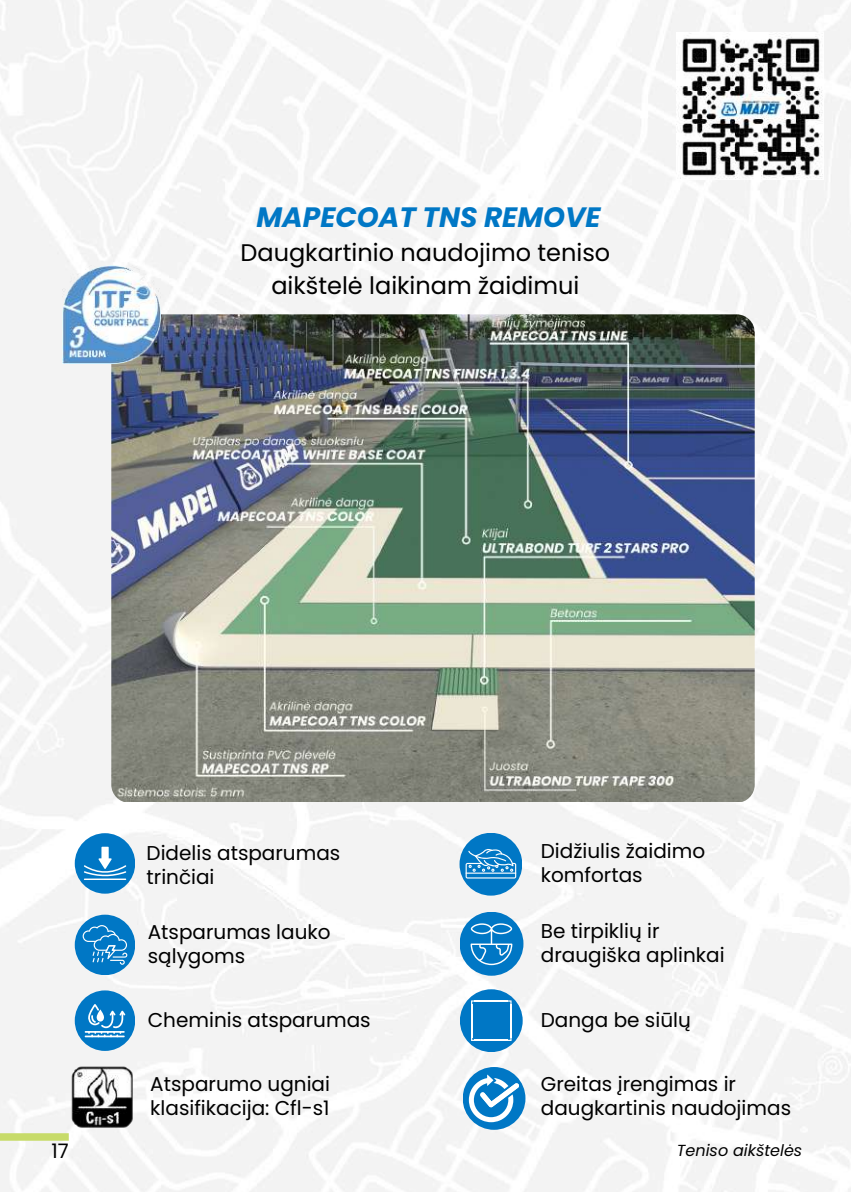
<style>
.page{position:relative;width:851px;height:1192px;background:#fff}
.page>*{position:absolute;margin:0;border:0;box-sizing:border-box;transform-origin:0 0}
.t1{font:italic 700 28px "Poppins";color:#0077c5}
.t2{font:24px/33px "Poppins";color:#000;text-align:center}
.t3{font:20px/24px "Poppins";color:#000}
.t4{font:italic 16px "Poppins";color:#000}
</style>
<div class="page">
<img style="left:0;top:0;width:850px;height:1191px">
<svg style="left:0;top:1132px;width:69px;height:8px"></svg>
<img style="left:111px;top:314px;width:643px;height:487px;border-radius:18px">
<img style="left:69px;top:1064px;width:64px;height:64px">
<img style="left:63px;top:266px;width:97px;height:97px">
<img style="left:676px;top:33px;width:147px;height:147px">
<div style="left:75px;top:914px;width:60px;height:60px;background:#0077c5;border-radius:50%"></div>
<svg style="left:83px;top:925px;width:44px;height:38px"></svg>
<div style="left:75px;top:990px;width:60px;height:60px;background:#0077c5;border-radius:50%"></div>
<hr style="left:85px;top:1035px;width:40px;height:1px;background:#fff">
<hr style="left:85px;top:1030px;width:40px;height:2px;background:#fff">
<svg style="left:88px;top:1004px;width:37px;height:32px"></svg>
<div style="left:75px;top:832px;width:60px;height:61px;background:#0077c5;border-radius:50%"></div>
<svg style="left:84px;top:846px;width:43px;height:33px"></svg>
<div style="left:459px;top:832px;width:63px;height:63px;background:#0077c5;border-radius:50%"></div>
<svg style="left:465px;top:849px;width:51px;height:29px"></svg>
<div style="left:459px;top:911px;width:64px;height:64px;background:#0077c5;border-radius:50%"></div>
<svg style="left:470px;top:923px;width:42px;height:41px"></svg>
<div style="left:460px;top:988px;width:62px;height:63px;background:#0077c5;border-radius:50%"></div>
<hr style="left:510px;top:1003px;width:1px;height:33px;background:#fff">
<hr style="left:471px;top:1003px;width:1px;height:33px;background:#fff">
<hr style="left:474px;top:1000px;width:34px;height:1px;background:#fff">
<hr style="left:474px;top:1039px;width:34px;height:1px;background:#fff">
<svg style="left:462px;top:1066px;width:63px;height:63px"></svg>
<svg style="left:469px;top:1074px;width:50px;height:47px"></svg>
<h1 class="t1" style="left:256px;top:197px;width:345px">MAPECOAT TNS REMOVE</h1>
<p class="t2" style="left:240px;top:236px;width:371px">Daugkartinio naudojimo teniso aikštelė laikinam žaidimui</p>
<p class="t3" style="left:51px;top:1138px;width:19px">17</p>
<p class="t3" style="left:147px;top:840px;width:195px">Didelis atsparumas trinčiai</p>
<p class="t3" style="left:541px;top:839px;width:166px">Didžiulis žaidimo komfortas</p>
<p class="t3" style="left:541px;top:918px;width:185px">Be tirpiklių ir draugiška aplinkai</p>
<p class="t3" style="left:148px;top:919px;width:184px">Atsparumas lauko sąlygoms</p>
<p class="t3" style="left:148px;top:1007px;width:224px">Cheminis atsparumas</p>
<p class="t3" style="left:150px;top:1071px;width:181px">Atsparumo ugniai klasifikacija: Cfl-s1</p>
<p class="t3" style="left:541px;top:1007px;width:151px">Danga be siūlų</p>
<p class="t3" style="left:541px;top:1071px;width:252px">Greitas įrengimas ir daugkartinis naudojimas</p>
<p class="t4" style="left:676px;top:1138px;width:127px">Teniso aikštelės</p>
</div>
